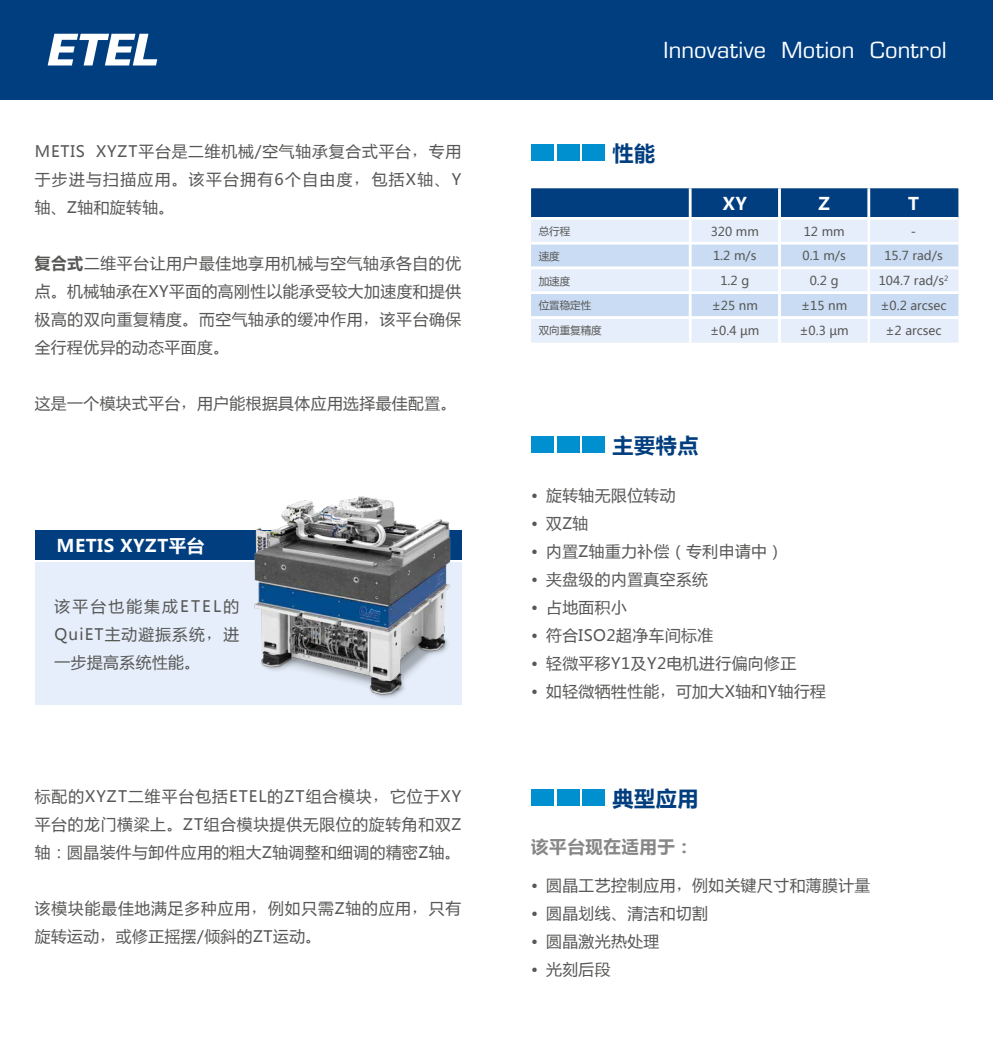
<style>
.page{position:relative;width:993px;height:1042px;background:#fff}
.page>*{position:absolute;margin:0;border:0;box-sizing:border-box;transform-origin:0 0}
.t1{font:condensed 22.4px "Eurostile LT Pro";color:#fff;scale:1.2 1}
.t2{font:700 21px "Microsoft Ya Hei";letter-spacing:.03em;color:#003e80}
.t3{font:700 17.5px "Microsoft Ya Hei";letter-spacing:.03em;color:#fff}
.t4{font:700 17.5px "Microsoft Ya Hei";letter-spacing:.03em;color:#878787}
.t5{font:15.75px/28px "Microsoft Ya Hei";letter-spacing:.03em;color:#575756;text-align:justify}
.t6{font:15.75px/28px "Microsoft Ya Hei";letter-spacing:.055em;color:#575756}
.t7{font:700 condensed 15.75px "Eurostile LT Pro";color:#fff}
.t8{font:12.25px "Microsoft Ya Hei";color:#575756}
.t9{font:condensed 12.25px/24.8px "Eurostile LT Pro";color:#575756;text-align:center}
.t10{font:10.5px "Microsoft Ya Hei";color:#575756}
.s1{font-family:"Sim Sun"}
.s2{font-weight:700}
</style>
<div class="page">
<div style="left:0;top:0;width:992px;height:99px;background:#003e80"></div>
<svg style="left:48px;top:34px;width:109px;height:31px"></svg>
<div style="left:35px;top:562px;width:426px;height:142px;background:#e5eefa"></div>
<div style="left:35px;top:530px;width:426px;height:30px;background:#003e80"></div>
<img style="left:254px;top:496px;width:197px;height:202px">
<div style="left:531px;top:189px;width:426px;height:28px;background:#003e80"></div>
<div style="left:531px;top:220px;width:426px;height:122px;background:#e5eefa"></div>
<svg style="left:531px;top:244px;width:426px;height:72px"></svg>
<div style="left:531px;top:789px;width:22px;height:17px;background:#0090d0"></div>
<div style="left:557px;top:789px;width:22px;height:17px;background:#0090d0"></div>
<div style="left:582px;top:789px;width:22px;height:17px;background:#0090d0"></div>
<div style="left:531px;top:144px;width:22px;height:17px;background:#0090d0"></div>
<div style="left:557px;top:144px;width:22px;height:17px;background:#0090d0"></div>
<div style="left:582px;top:144px;width:22px;height:17px;background:#0090d0"></div>
<div style="left:531px;top:436px;width:22px;height:17px;background:#0090d0"></div>
<div style="left:557px;top:436px;width:22px;height:17px;background:#0090d0"></div>
<div style="left:582px;top:436px;width:22px;height:17px;background:#0090d0"></div>
<hr style="left:688px;top:189px;width:3px;height:28px;background:#fff">
<hr style="left:778px;top:189px;width:2px;height:28px;background:#fff">
<hr style="left:867px;top:189px;width:2px;height:28px;background:#fff">
<hr style="left:531px;top:242px;width:157px;height:2px;background:#fff">
<hr style="left:531px;top:267px;width:157px;height:2px;background:#fff">
<hr style="left:531px;top:291px;width:157px;height:3px;background:#fff">
<hr style="left:531px;top:316px;width:157px;height:3px;background:#fff">
<hr style="left:688px;top:220px;width:3px;height:22px;background:#fff">
<hr style="left:778px;top:220px;width:2px;height:22px;background:#fff">
<hr style="left:867px;top:220px;width:2px;height:22px;background:#fff">
<hr style="left:688px;top:242px;width:91px;height:2px;background:#fff">
<hr style="left:688px;top:244px;width:3px;height:23px;background:#fff">
<hr style="left:779px;top:242px;width:89px;height:2px;background:#fff">
<hr style="left:778px;top:244px;width:2px;height:23px;background:#fff">
<hr style="left:868px;top:242px;width:89px;height:2px;background:#fff">
<hr style="left:867px;top:244px;width:2px;height:23px;background:#fff">
<hr style="left:688px;top:267px;width:91px;height:2px;background:#fff">
<hr style="left:688px;top:269px;width:3px;height:22px;background:#fff">
<hr style="left:779px;top:267px;width:89px;height:2px;background:#fff">
<hr style="left:778px;top:269px;width:2px;height:22px;background:#fff">
<hr style="left:868px;top:267px;width:89px;height:2px;background:#fff">
<hr style="left:867px;top:269px;width:2px;height:22px;background:#fff">
<hr style="left:688px;top:291px;width:91px;height:3px;background:#fff">
<hr style="left:688px;top:294px;width:3px;height:22px;background:#fff">
<hr style="left:779px;top:291px;width:89px;height:3px;background:#fff">
<hr style="left:778px;top:294px;width:2px;height:22px;background:#fff">
<hr style="left:868px;top:291px;width:89px;height:3px;background:#fff">
<hr style="left:867px;top:294px;width:2px;height:22px;background:#fff">
<hr style="left:688px;top:316px;width:91px;height:3px;background:#fff">
<hr style="left:688px;top:319px;width:3px;height:23px;background:#fff">
<hr style="left:779px;top:316px;width:89px;height:3px;background:#fff">
<hr style="left:778px;top:319px;width:2px;height:23px;background:#fff">
<hr style="left:868px;top:316px;width:89px;height:3px;background:#fff">
<hr style="left:867px;top:319px;width:2px;height:23px;background:#fff">
<p class="t5" style="left:35px;top:136px;width:428px">METIS XYZT平台是二维机械/空气轴承复合式平台<span class="s1">，</span>专用于步进与扫描应用。该平台拥有6个自由度<span class="s1">，</span>包括X轴、Y轴、Z轴和旋转轴。</p>
<p class="t5" style="left:35px;top:248px;width:428px"><span class="s2">复合式</span>二维平台让用户最佳地享用机械与空气轴承各自的优点。机械轴承在XY平面的高刚性以能承受较大加速度和提供极高的双向重复精度。而空气轴承的缓冲作用<span class="s1">，</span>该平台确保全行程优异的动态平面度。</p>
<p class="t5" style="left:35px;top:388px;width:423px">这是一个模块式平台<span class="s1">，</span>用户能根据具体应用选择最佳配置。</p>
<p class="t3" style="left:57px;top:534px;width:149px">METIS XYZT平台</p>
<p class="t5" style="left:55px;top:592px;width:186px">该平台也能集成ETEL的QuiET主动避振系统<span class="s1">，</span>进一步提高系统性能。</p>
<p class="t5" style="left:35px;top:781px;width:428px">标配的XYZT二维平台包括ETEL的ZT组合模块<span class="s1">，</span>它位于XY平台的龙门横梁上。ZT组合模块提供无限位的旋转角和双Z轴：圆晶装件与卸件应用的粗大Z轴调整和细调的精密Z轴。</p>
<p class="t6" style="left:35px;top:893px;width:428px">该模块能最佳地满足多种应用<span class="s1">，</span>例如只需Z轴的应用<span class="s1">，</span>只有旋转运动<span class="s1">，</span>或修正摇摆/倾斜的ZT运动。</p>
<h1 class="t1" style="left:663px;top:37px;width:238px">Innovative Motion Control</h1>
<h2 class="t2" style="left:612px;top:139px;width:44px">性能</h2>
<p class="t10" style="left:538px;top:224px;width:33px">总行程</p>
<p class="t10" style="left:538px;top:249px;width:22px">速度</p>
<p class="t10" style="left:538px;top:274px;width:33px">加速度</p>
<p class="t10" style="left:538px;top:298px;width:54px">位置稳定性</p>
<p class="t10" style="left:538px;top:323px;width:64px">双向重复精度</p>
<p class="t3" style="left:722px;top:192px;width:26px">XY</p>
<p class="t3" style="left:818px;top:192px;width:13px">Z</p>
<p class="t3" style="left:907px;top:192px;width:12px">T</p>
<p class="t8" style="left:710px;top:223px;width:50px">320 mm</p>
<p class="t8" style="left:803px;top:223px;width:42px">12 mm</p>
<p class="t8" style="left:910px;top:223px;width:7px">-</p>
<p class="t8" style="left:713px;top:248px;width:45px">1.2 m/s</p>
<p class="t8" style="left:802px;top:248px;width:45px">0.1 m/s</p>
<p class="t8" style="left:884px;top:248px;width:60px">15.7 rad/s</p>
<p class="t8" style="left:720px;top:272px;width:30px">1.2 g</p>
<p class="t8" style="left:809px;top:272px;width:30px">0.2 g</p>
<p class="t8" style="left:878px;top:272px;width:71px">104.7 rad/s<sup>2</sup></p>
<p class="t8" style="left:711px;top:297px;width:48px">±25 nm</p>
<p class="t8" style="left:800px;top:297px;width:48px">±15 nm</p>
<p class="t8" style="left:880px;top:297px;width:68px">±0.2 arcsec</p>
<p class="t8" style="left:710px;top:322px;width:51px">±0.4 µm</p>
<p class="t8" style="left:799px;top:322px;width:51px">±0.3 µm</p>
<p class="t8" style="left:885px;top:322px;width:58px">±2 arcsec</p>
<p class="t7" style="left:727px;top:194px;width:16px">XY</p>
<p class="t7" style="left:820px;top:194px;width:8px">Z</p>
<p class="t7" style="left:909px;top:194px;width:8px">T</p>
<p class="t9" style="left:713px;top:218px;width:35px">320 m</p>
<p class="t9" style="left:806px;top:218px;width:28px">12 m</p>
<p class="t9" style="left:715px;top:243px;width:40px">1.2 m s</p>
<p class="t9" style="left:804px;top:243px;width:40px">0.1 m s</p>
<p class="t9" style="left:881px;top:243px;width:65px">15.7 ra s<br>104.7 ra s<sup>2</sup></p>
<p class="t9" style="left:715px;top:293px;width:8px">±</p>
<p class="t9" style="left:804px;top:293px;width:8px">±</p>
<p class="t9" style="left:883px;top:293px;width:8px">±</p>
<p class="t9" style="left:937px;top:293px;width:7px">c</p>
<p class="t9" style="left:712px;top:317px;width:8px">±</p>
<p class="t9" style="left:802px;top:317px;width:8px">±</p>
<p class="t9" style="left:888px;top:317px;width:8px">±</p>
<p class="t9" style="left:932px;top:317px;width:7px">c</p>
<h2 class="t2" style="left:612px;top:431px;width:87px">主要特点</h2>
<p class="t5" style="left:531px;top:481px;width:146px">• 旋转轴无限位转动</p>
<p class="t5" style="left:531px;top:509px;width:59px">• 双Z轴</p>
<p class="t5" style="left:531px;top:537px;width:253px">• 内置Z轴重力补偿（专利申请中）</p>
<p class="t5" style="left:531px;top:565px;width:178px">• 夹盘级的内置真空系统</p>
<p class="t5" style="left:531px;top:593px;width:97px">• 占地面积小</p>
<p class="t5" style="left:531px;top:621px;width:183px">• 符合ISO2超净车间标准</p>
<p class="t5" style="left:531px;top:649px;width:266px">• 轻微平移Y1及Y2电机进行偏向修正</p>
<p class="t5" style="left:531px;top:677px;width:296px">• 如轻微牺牲性能<span class="s1">，</span>可加大X轴和Y轴行程</p>
<h2 class="t2" style="left:612px;top:783px;width:87px">典型应用</h2>
<p class="t4" style="left:531px;top:834px;width:163px">该平台现在适用于：</p>
<p class="t5" style="left:531px;top:871px;width:340px">• 圆晶工艺控制应用<span class="s1">，</span>例如关键尺寸和薄膜计量</p>
<p class="t5" style="left:531px;top:899px;width:178px">• 圆晶划线、清洁和切割</p>
<p class="t5" style="left:531px;top:927px;width:129px">• 圆晶激光热处理</p>
<p class="t5" style="left:531px;top:955px;width:81px">• 光刻后段</p>
</div>
